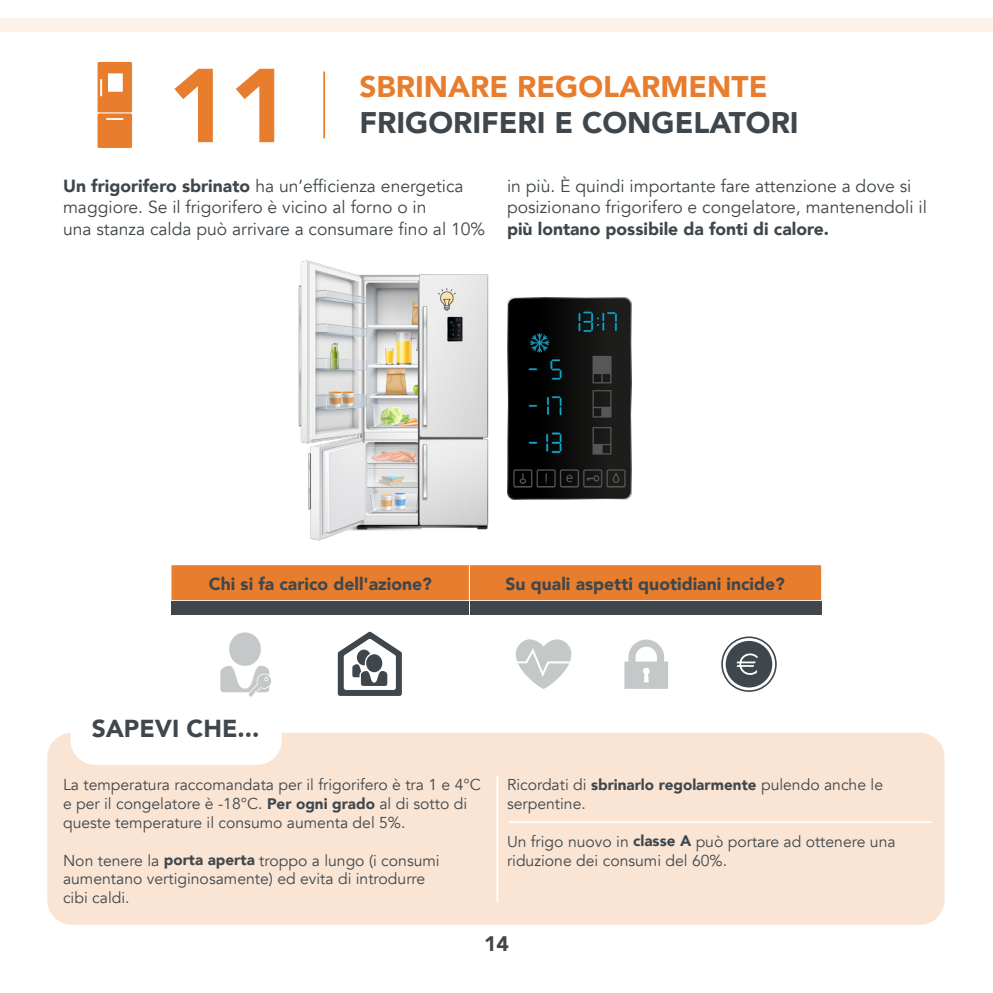
<style>
.page{position:relative;width:993px;height:993px;background:#fff}
.page>*{position:absolute;margin:0;border:0;box-sizing:border-box;transform-origin:0 0}
.t1{font:900 103.6px "Avenir";color:#e77d2d}
.t2{font:900 29.75px "Avenir";color:#3f474c}
.t3{font:900 29.75px "Avenir";color:#e77d2d}
.t4{font:900 24.5px "Avenir";color:#3f474c}
.t5{font:900 21px "Avenir";color:#3f474c}
.t6{font:17.5px/21px "Avenir";color:#3f474c}
.t7{font:900 17.5px "Avenir";color:#3f474c}
.t8{font:15.75px/18.9px "Avenir";color:#3f474c}
.s1{font-weight:900}
.s2{font-weight:900;font-size:15.22px}
</style>
<div class="page">
<div style="left:0;top:19px;width:992px;height:13px;background:#fcf2ea"></div>
<hr style="left:323px;top:71px;width:2px;height:67px;background:#e77d2d">
<div style="left:47px;top:732px;width:897px;height:192px;background:#fae5d5;border-radius:25px"></div>
<hr style="left:496px;top:776px;width:2px;height:126px;background:#fff">
<hr style="left:508px;top:821px;width:423px;height:1px;background:#fff">
<div style="left:70px;top:697px;width:212px;height:67px;background:#fff;border-radius:25px"></div>
<div style="left:171px;top:565px;width:649px;height:35px;background:#e77d2d"></div>
<hr style="left:469px;top:565px;width:1px;height:35px;background:#fff">
<div style="left:171px;top:600px;width:298px;height:14px;background:#3f474c"></div>
<svg style="left:220px;top:632px;width:51px;height:64px"></svg>
<svg style="left:338px;top:631px;width:64px;height:64px"></svg>
<svg style="left:516px;top:639px;width:55px;height:49px"></svg>
<svg style="left:624px;top:639px;width:44px;height:49px"></svg>
<svg style="left:721px;top:636px;width:55px;height:55px"></svg>
<div style="left:469px;top:600px;width:352px;height:14px;background:#3f474c"></div>
<img style="left:298px;top:260px;width:191px;height:281px">
<img style="left:507px;top:297px;width:124px;height:202px">
<svg style="left:97px;top:62px;width:35px;height:86px;background:#ea8f4a"></svg>
<h1 class="t1" style="left:168px;top:17px;width:124px">11</h1>
<h2 class="t3" style="left:359px;top:61px;width:409px">SBRINARE REGOLARMENTE</h2>
<h2 class="t2" style="left:359px;top:97px;width:440px">FRIGORIFERI E CONGELATORI</h2>
<p class="t6" style="left:63px;top:176px;width:423px"><span class="s1">Un frigorifero sbrinato</span> ha un’efficienza energetica maggiore. Se il frigorifero è vicino al forno o in<br>una stanza calda può arrivare a consumare fino al 10%</p>
<p class="t6" style="left:507px;top:176px;width:421px">in più. È quindi importante fare attenzione a dove si posizionano frigorifero e congelatore, mantenendoli il</p>
<p class="t7" style="left:507px;top:213px;width:323px">più lontano possibile da fonti di calore.</p>
<p class="t7" style="left:209px;top:569px;width:224px">Chi si fa carico dell'azione?</p>
<p class="t7" style="left:505px;top:569px;width:281px">Su quali aspetti quotidiani incide?</p>
<h3 class="t4" style="left:92px;top:707px;width:169px">SAPEVI CHE...</h3>
<p class="t8" style="left:63px;top:775px;width:419px">La temperatura raccomandata per il frigorifero è tra 1 e 4°C e per il congelatore è -18°C. <span class="s2">Per ogni grado</span> al di sotto di queste temperature il consumo aumenta del 5%.</p>
<p class="t8" style="left:63px;top:850px;width:378px">Non tenere la <span class="s2">porta aperta</span> troppo a lungo (i consumi aumentano vertiginosamente) ed evita di introdurre cibi caldi.</p>
<p class="t8" style="left:507px;top:775px;width:377px">Ricordati di <span class="s2">sbrinarlo regolarmente</span> pulendo anche le serpentine.</p>
<p class="t8" style="left:507px;top:831px;width:390px">Un frigo nuovo in <span class="s2">classe A</span> può portare ad ottenere una riduzione dei consumi del 60%.</p>
<h3 class="t5" style="left:484px;top:925px;width:26px">14</h3>
</div>
